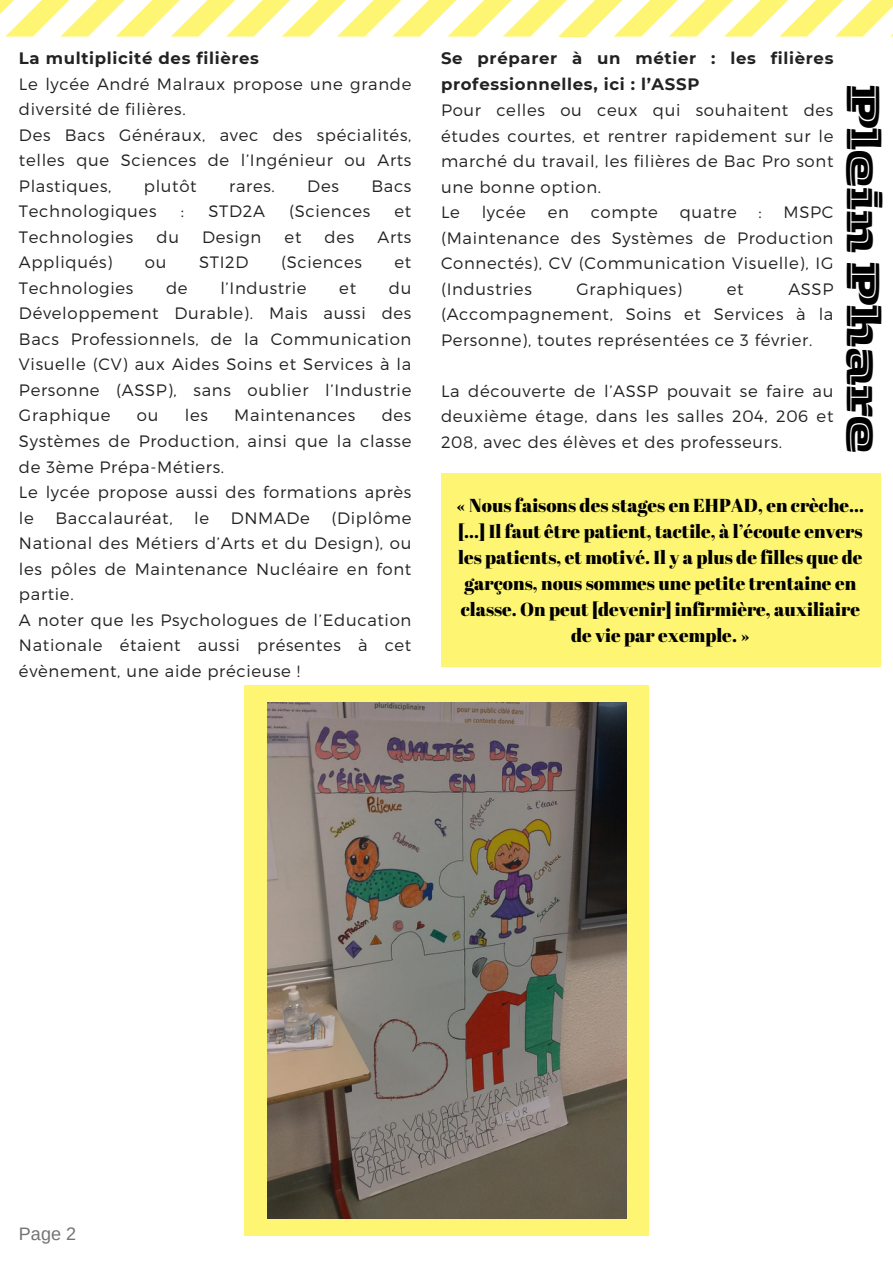
<style>
.page{position:relative;width:893px;height:1264px;background:#fff}
.page>*{position:absolute;margin:0;border:0;box-sizing:border-box;transform-origin:0 0}
.t1{font:48.75px "Zico Display HL Inline";color:#000}
.t2{font:18.75px/25.8px "Abril Fatface";color:#000;text-align:center}
.t3{font:18px "Arimo";color:#737373}
.t4{font:300 16.5px/25.5px "Montserrat";letter-spacing:.04em;color:#222;text-align:justify}
.t5{font:700 16.5px/26.2px "Montserrat";letter-spacing:.04em;color:#222}
</style>
<div class="page">
<svg style="left:0;top:0;width:892px;height:37px"></svg>
<div style="left:441px;top:473px;width:438px;height:193px;background:#fef673"></div>
<div style="left:244px;top:685px;width:404px;height:550px;background:#fef673"></div>
<img style="left:267px;top:702px;width:359px;height:516px">
<p class="t5" style="left:19px;top:44px;width:241px">La multiplicité des filières</p>
<p class="t4" style="left:19px;top:70px;width:394px">Le lycée André Malraux propose une grande diversité de filières.</p>
<p class="t4" style="left:19px;top:121px;width:394px">Des Bacs Généraux, avec des spécialités, telles que Sciences de l’Ingénieur ou Arts Plastiques,</p>
<p class="t4" style="left:144px;top:172px;width:54px">plutôt</p>
<p class="t4" style="left:229px;top:172px;width:47px">rares.</p>
<p class="t4" style="left:307px;top:172px;width:33px">Des</p>
<p class="t4" style="left:371px;top:172px;width:42px">Bacs</p>
<p class="t4" style="left:19px;top:198px;width:139px">Technologiques</p>
<p class="t4" style="left:181px;top:198px;width:5px">:</p>
<p class="t4" style="left:208px;top:198px;width:58px">STD2A</p>
<p class="t4" style="left:289px;top:198px;width:82px">(Sciences</p>
<p class="t4" style="left:394px;top:198px;width:18px">et</p>
<p class="t4" style="left:19px;top:223px;width:116px">Technologies</p>
<p class="t4" style="left:156px;top:223px;width:24px">du</p>
<p class="t4" style="left:202px;top:223px;width:61px">Design</p>
<p class="t4" style="left:284px;top:223px;width:18px">et</p>
<p class="t4" style="left:324px;top:223px;width:31px">des</p>
<p class="t4" style="left:377px;top:223px;width:35px">Arts</p>
<p class="t4" style="left:19px;top:249px;width:95px">Appliqués)</p>
<p class="t4" style="left:145px;top:249px;width:23px">ou</p>
<p class="t4" style="left:199px;top:249px;width:51px">STI2D</p>
<p class="t4" style="left:281px;top:249px;width:82px">(Sciences</p>
<p class="t4" style="left:394px;top:249px;width:18px">et</p>
<p class="t4" style="left:19px;top:274px;width:116px">Technologies</p>
<p class="t4" style="left:166px;top:274px;width:23px">de</p>
<p class="t4" style="left:220px;top:274px;width:88px">l’Industrie</p>
<p class="t4" style="left:339px;top:274px;width:18px">et</p>
<p class="t4" style="left:19px;top:274px;width:394px;text-indent:370px">du Développement Durable). Mais aussi des Bacs Professionnels, de la Communication Visuelle (CV) aux Aides Soins et Services à la Personne (ASSP), sans oublier l’Industrie Graphique</p>
<p class="t4" style="left:19px;top:402px;width:394px;text-indent:362px">des Systèmes de Production, ainsi que la classe de 3ème Prépa-Métiers.</p>
<p class="t4" style="left:19px;top:478px;width:394px">Le lycée propose aussi des formations après le</p>
<p class="t4" style="left:137px;top:402px;width:23px">ou</p>
<p class="t4" style="left:185px;top:402px;width:25px">les</p>
<p class="t4" style="left:234px;top:402px;width:122px">Maintenances</p>
<p class="t4" style="left:55px;top:504px;width:119px">Baccalauréat,</p>
<p class="t4" style="left:194px;top:504px;width:16px">le</p>
<p class="t4" style="left:231px;top:504px;width:81px">DNMADe</p>
<p class="t4" style="left:19px;top:504px;width:394px;text-indent:312px">(Diplôme National des Métiers d’Arts et du Design), ou les pôles de Maintenance Nucléaire en font partie.</p>
<p class="t4" style="left:19px;top:606px;width:394px">A noter que les Psychologues de l’Education Nationale étaient aussi présentes à cet évènement, une aide précieuse !</p>
<p class="t5" style="left:441px;top:44px;width:394px">Se préparer à un métier : les filières professionnelles, ici : l’ASSP</p>
<h1 class="t4" style="left:441px;top:97px;width:394px">Pour celles ou ceux qui souhaitent des études courtes, et rentrer rapidement sur le marché du travail, les filières de Bac Pro sont une bonne option.</h1>
<h2 class="t4" style="left:441px;top:199px;width:20px">Le</h2>
<h2 class="t4" style="left:481px;top:199px;width:46px">lycée</h2>
<h2 class="t4" style="left:547px;top:199px;width:23px">en</h2>
<h2 class="t4" style="left:590px;top:199px;width:69px">compte</h2>
<h2 class="t4" style="left:679px;top:199px;width:58px">quatre</h2>
<h2 class="t4" style="left:758px;top:199px;width:5px">:</h2>
<h2 class="t4" style="left:441px;top:199px;width:394px;text-indent:342px">MSPC (Maintenance des Systèmes de Production Connectés), CV (Communication Visuelle), IG (Industries</h2>
<h2 class="t4" style="left:576px;top:275px;width:107px">Graphiques)</h2>
<h2 class="t4" style="left:726px;top:275px;width:18px">et</h2>
<h2 class="t4" style="left:441px;top:275px;width:394px;text-indent:347px">ASSP (Accompagnement, Soins et Services à la Personne), toutes représentées ce 3 février.</h2>
<h2 class="t4" style="left:441px;top:377px;width:394px">La découverte de l’ASSP pouvait se faire au deuxième étage, dans les salles 204, 206 et 208, avec des élèves et des professeurs.</h2>
<p class="t1" style="left:893px;top:85px;width:369px;rotate:90deg">Plein Phare</p>
<p class="t2" style="left:456px;top:492px;width:409px">« Nous faisons des stages en EHPAD, en crèche… […] Il faut être patient, tactile, à l’écoute envers les patients, et motivé. Il y a plus de filles que de garçons, nous sommes une petite trentaine en classe. On peut [devenir] infirmière, auxiliaire de vie par exemple. »</p>
<p class="t3" style="left:19px;top:1224px;width:59px">Page 2</p>
</div>
